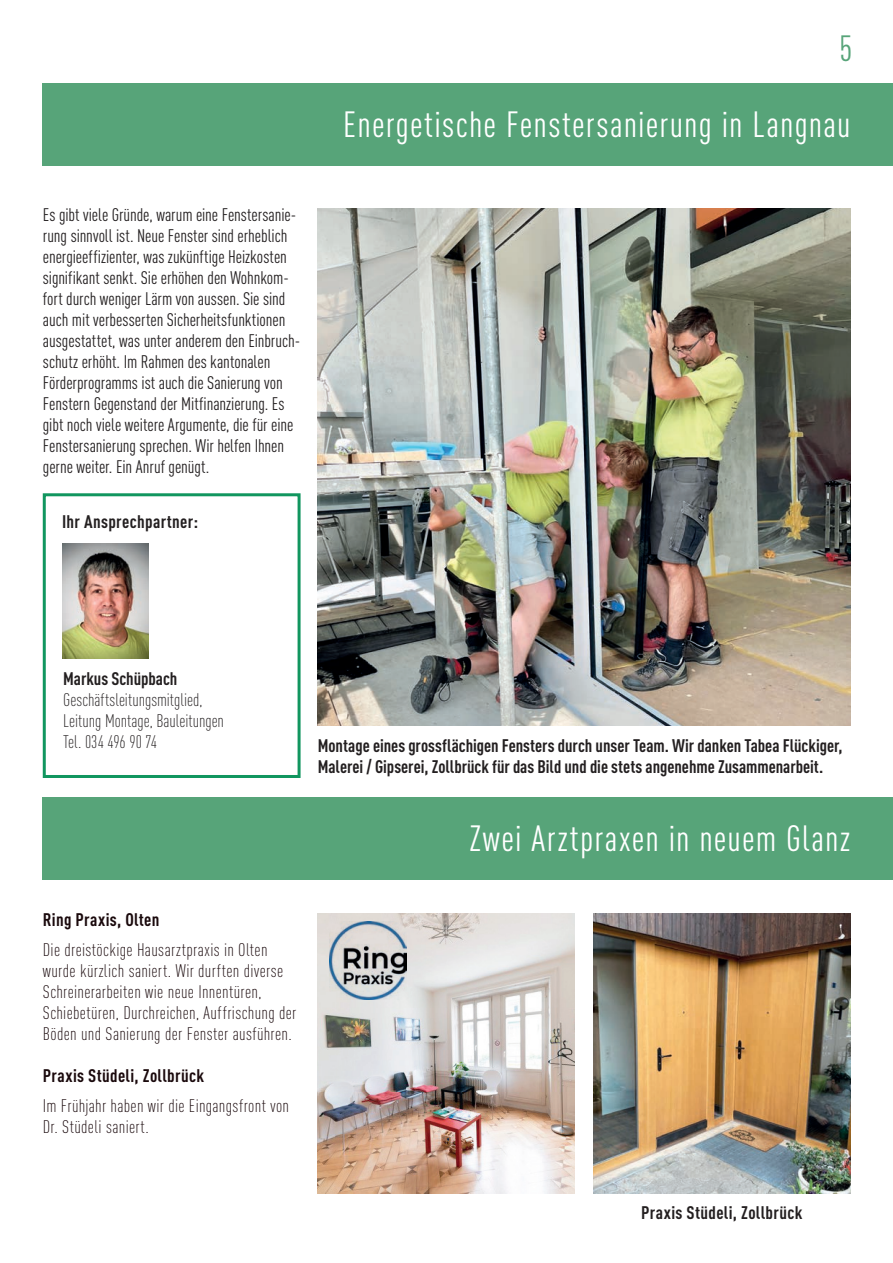
<style>
.page{position:relative;width:893px;height:1263px;background:#fff}
.page>*{position:absolute;margin:0;border:0;box-sizing:border-box;transform-origin:0 0}
.t1{font:condensed 36px "DIN Pro";letter-spacing:.03em;color:#fff}
.t2{font:condensed 36px "DIN Pro";color:#57a479}
.t3{font:condensed 18px/21px "DIN Pro";letter-spacing:-.005em;color:#231f20}
.t4{font:300 condensed 18px/21px "DIN Pro";letter-spacing:.015em;color:#1a090c}
.t5{font:700 condensed 18px/21px "DIN Pro";color:#231f20}
.t6{font:300 condensed 18px/21px "DIN Pro";color:#231f20}
.t7{font:700 condensed 18px "DIN Pro";letter-spacing:.02em;color:#231f20}
.t8{font:700 condensed 18px "DIN Pro";letter-spacing:.02em;color:#1a090c}
</style>
<div class="page">
<div style="left:43px;top:83px;width:850px;height:82px;background:#57a479"></div>
<img style="left:62px;top:544px;width:86px;height:114px">
<img style="left:317px;top:913px;width:257px;height:281px">
<img style="left:330px;top:921px;width:77px;height:78px">
<div style="left:42px;top:797px;width:851px;height:83px;background:#57a479"></div>
<div style="left:43px;top:493px;width:258px;height:285px;border:3px solid #11965f"></div>
<img style="left:593px;top:913px;width:257px;height:281px">
<img style="left:318px;top:208px;width:532px;height:517px">
<p class="t3" style="left:43px;top:203px;width:259px">Es gibt viele Gründe, warum eine Fenstersanie&shy;rung sinnvoll ist. Neue Fenster sind erheblich energieeffizienter, was zukünftige Heizkosten signifikant senkt. Sie erhöhen den Wohnkom&shy;fort durch weniger Lärm von aussen. Sie sind auch mit verbesserten Sicherheitsfunktionen ausgestattet, was unter anderem den Einbruch&shy;schutz erhöht. Im Rahmen des kantonalen Förderprogramms ist auch die Sanierung von Fenstern Gegenstand der Mitfinanzierung. Es gibt noch viele weitere Argumente, die für eine Fenstersanierung sprechen. Wir helfen Ihnen gerne weiter. Ein Anruf genügt.</p>
<p class="t7" style="left:62px;top:507px;width:138px">Ihr Ansprechpartner:</p>
<h1 class="t2" style="left:840px;top:22px;width:14px">5</h1>
<h1 class="t1" style="left:343px;top:98px;width:509px">Energetische Fenstersanierung in Langnau</h1>
<p class="t5" style="left:63px;top:666px;width:116px">Markus Schüpbach</p>
<p class="t6" style="left:63px;top:688px;width:162px">Geschäftsleitungsmitglied,<br>Leitung Montage, Bauleitungen<br>Tel. 034 496 90 74</p>
<p class="t8" style="left:43px;top:906px;width:118px">Ring Praxis, Olten</p>
<p class="t4" style="left:43px;top:938px;width:255px">Die dreistöckige Hausarztpraxis in Olten wurde kürzlich saniert. Wir durften diverse Schreinerarbeiten wie neue Innentüren, Schiebetüren, Durchreichen, Auffrischung der Böden und Sanierung der Fenster ausführen.</p>
<p class="t8" style="left:43px;top:1062px;width:163px">Praxis Stüdeli, Zollbrück</p>
<p class="t4" style="left:43px;top:1094px;width:248px">Im Frühjahr haben wir die Eingangsfront von<br>Dr. Stüdeli saniert.</p>
<p class="t5" style="left:318px;top:733px;width:526px">Montage eines grossflächigen Fensters durch unser Team. Wir danken Tabea Flückiger,<br>Malerei / Gipserei, Zollbrück für das Bild und die stets angenehme Zusammenarbeit.</p>
<h1 class="t1" style="left:470px;top:813px;width:382px">Zwei Arztpraxen in neuem Glanz</h1>
<p class="t7" style="left:641px;top:1199px;width:163px">Praxis Stüdeli, Zollbrück</p>
</div>
